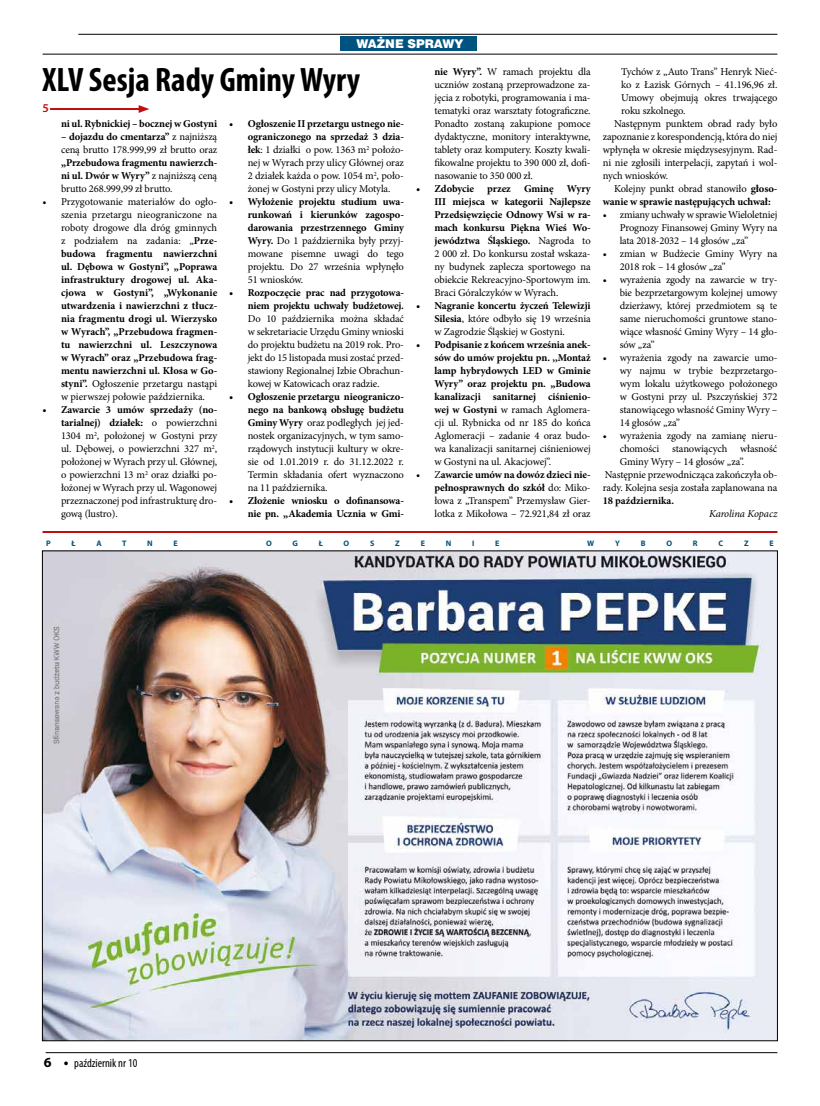
<style>
.page{position:relative;width:820px;height:1106px;background:#fff}
.page>*{position:absolute;margin:0;border:0;box-sizing:border-box;transform-origin:0 0}
.t1{font:700 condensed 34px "Myriad Pro";color:#000}
.t2{font:condensed 12px "Myriad Pro";color:#000}
.t3{font:12px "Switzer EFN Black";color:#fff}
.t4{font:600 12px "Myriad Pro";color:#c00d0e}
.t5{font:10.5px/13px "Minion Pro";letter-spacing:-.01em;color:#000;text-align:justify}
.t6{font:700 10.5px/13px "Minion Pro";letter-spacing:-.01em;color:#000;text-align:justify}
.t7{font:italic 10.5px "Minion Pro";letter-spacing:-.01em;color:#000}
.t8{font:700 8px "Myriad Pro";color:#00537e}
.s1{font-weight:700}
.s2{font-weight:400}
.s3{font-weight:700;font-stretch:normal;font-size:14px}
</style>
<div class="page">
<hr style="left:46px;top:1052px;width:731px;height:1px;background:#000">
<div style="left:340px;top:36px;width:136px;height:15px;background:#00537e"></div>
<hr style="left:78px;top:34px;width:699px;height:1px;background:#000">
<hr style="left:43px;top:54px;width:734px;height:1px;background:#000">
<img style="left:44px;top:552px;width:731px;height:487px">
<hr style="left:50px;top:108px;width:92px;height:2px;background:#c00d0e">
<svg style="left:139px;top:105px;width:10px;height:8px"></svg>
<hr style="left:43px;top:531px;width:734px;height:2px;background:#c00d0e">
<p class="t3" style="left:356px;top:37px;width:108px">WAŻNE SPRAWY</p>
<h1 class="t1" style="left:43px;top:58px;width:319px">XLV Sesja Rady Gminy Wyry</h1>
<p class="t6" style="left:61px;top:117px;width:158px">ni ul. Rybnickiej – bocznej w Gostyni</p>
<p class="t5" style="left:61px;top:130px;width:158px"><span class="s1">– dojazdu do cmentarza”</span> z najniższą ceną brutto 178.999,99 zł brutto oraz</p>
<p class="t6" style="left:61px;top:156px;width:158px">„Przebudowa fragmentu nawierzch&shy;ni ul. Dwór w Wyry” <span class="s2">z najniższą ceną brutto 268.999,99 zł brutto.</span></p>
<p class="t6" style="left:61px;top:195px;width:158px;text-indent:-18px"><span class="s2">• Przygotowanie materiałów do ogło&shy;szenia przetargu nieograniczone na roboty drogowe dla dróg gminnych z podziałem na zadania: „</span>Prze&shy;budowa fragmentu nawierzchni ul. Dębowa w Gostyni”, „Poprawa infrastruktury drogowej ul. Aka&shy;cjowa w Gostyni”, „Wykonanie utwardzenia i nawierzchni z tłucz&shy;nia fragmentu drogi ul. Wierzysko w Wyrach”, „Przebudowa fragmen&shy;tu nawierzchni ul. Leszczynowa w Wyrach” oraz „Przebudowa frag&shy;mentu nawierzchni ul. Kłosa w Go&shy;styni”. <span class="s2">Ogłoszenie przetargu nastąpi w pierwszej połowie października.</span></p>
<p class="t5" style="left:61px;top:403px;width:158px;text-indent:-18px"><span class="s1">• Zawarcie 3 umów sprzedaży (no&shy;tarialnej) działek:</span> o powierzchni 1304 m<sup>2</sup>, położonej w Gostyni przy ul. Dębowej, o powierzchni 327 m<sup>2</sup>, położonej w Wyrach przy ul. Głównej, o powierzchni 13 m<sup>2</sup> oraz działki po&shy;łożonej w Wyrach przy ul. Wagonowej przeznaczonej pod infrastrukturę dro&shy;gową (lustro).</p>
<p class="t5" style="left:434px;top:65px;width:158px"><span class="s1">nie Wyry”.</span> W ramach projektu dla uczniów zostaną przeprowadzone za&shy;jęcia z robotyki, programowania i ma&shy;tematyki oraz warsztaty fotograficzne.<br>Ponadto zostaną zakupione pomoce dydaktyczne, monitory interaktywne, tablety oraz komputery. Koszty kwali&shy;fikowalne projektu to 390 000 zł, dofi&shy;nasowanie to 350 000 zł.</p>
<p class="t6" style="left:434px;top:182px;width:158px;text-indent:-18px">• Zdobycie przez Gminę Wyry III miejsca w kategorii Najlepsze Przedsięwzięcie Odnowy Wsi w ra&shy;mach konkursu Piękna Wieś Wo&shy;jewództwa Śląskiego. <span class="s2">Nagroda to 2 000 zł. Do konkursu został wskaza&shy;ny budynek zaplecza sportowego na obiekcie Rekreacyjno-Sportowym im.<br>Braci Góralczyków w Wyrach.</span></p>
<p class="t5" style="left:434px;top:299px;width:158px;text-indent:-18px"><span class="s1">• Nagranie koncertu życzeń Telewizji Silesia</span>, które odbyło się 19 września w Zagrodzie Śląskiej w Gostyni.</p>
<p class="t6" style="left:434px;top:338px;width:158px;text-indent:-18px">• Podpisanie z końcem września anek&shy;sów do umów projektu pn. ,,Montaż lamp hybrydowych LED w Gminie Wyry” oraz projektu pn. „Budowa kanalizacji sanitarnej ciśnienio&shy;wej w Gostyni <span class="s2">w ramach Aglomera&shy;cji ul. Rybnicka od nr 185 do końca Aglomeracji – zadanie 4 oraz budo&shy;wa kanalizacji sanitarnej ciśnieniowej w Gostyni na ul. Akacjowej”.</span></p>
<p class="t5" style="left:434px;top:468px;width:158px;text-indent:-18px">• Z<span class="s1">awarcie umów na dowóz dzieci nie&shy;pełnosprawnych do szkół</span> do: Miko&shy;łowa z „Transpem” Przemysław Gier&shy;lotka z Mikołowa – 72.921,84 zł oraz</p>
<p class="t4" style="left:43px;top:100px;width:8px">5</p>
<p class="t5" style="left:247px;top:117px;width:158px;text-indent:-18px"><span class="s1">• Ogłoszenie II przetargu ustnego nie&shy;ograniczonego na sprzedaż 3 dzia&shy;łek</span>: 1 działki o pow. 1363 m<sup>2</sup> położo&shy;nej w Wyrach przy ulicy Głównej oraz 2 działek każda o pow. 1054 m<sup>2</sup>, poło&shy;żonej w Gostyni przy ulicy Motyla.</p>
<p class="t5" style="left:247px;top:195px;width:158px;text-indent:-18px"><span class="s1">• Wyłożenie projektu studium uwa&shy;runkowań i kierunków zagospo&shy;darowania przestrzennego Gminy Wyry.</span> Do 1 października były przyj&shy;mowane pisemne uwagi do tego projektu. Do 27 września wpłynęło 51 wniosków.</p>
<p class="t6" style="left:229px;top:286px;width:176px;text-align:right">• Rozpoczęcie prac nad przygotowa&shy;niem projektu uchwały budżetowej.</p>
<p class="t5" style="left:247px;top:312px;width:158px">Do 10 października można składać w sekretariacie Urzędu Gminy wnioski do projektu budżetu na 2019 rok. Pro&shy;jekt do 15 listopada musi zostać przed&shy;stawiony Regionalnej Izbie Obrachun&shy;kowej w Katowicach oraz radzie.</p>
<p class="t5" style="left:247px;top:390px;width:158px;text-indent:-18px"><span class="s1">• Ogłoszenie przetargu nieograniczo&shy;nego na bankową obsługę budżetu Gminy Wyry</span> oraz podległych jej jed&shy;nostek organizacyjnych, w tym samo&shy;rządowych instytucji kultury w okre&shy;sie od 1.01.2019 r. do 31.12.2022 r.<br>Termin składania ofert wyznaczono na 11 października.</p>
<p class="t6" style="left:229px;top:494px;width:176px;text-align:right">• Złożenie wniosku o dofinansowa&shy;nie pn. „Akademia Ucznia w Gmi-</p>
<p class="t5" style="left:621px;top:65px;width:158px">Tychów z „Auto Trans” Henryk Nieć-</p>
<p class="t5" style="left:621px;top:78px;width:158px">ko z Łazisk Górnych – 41.196,96 zł.</p>
<p class="t5" style="left:621px;top:91px;width:158px">Umowy obejmują okres trwającego</p>
<p class="t5" style="left:621px;top:104px;width:66px">roku szkolnego.</p>
<p class="t5" style="left:613px;top:117px;width:165px">Następnym punktem obrad rady było</p>
<p class="t5" style="left:602px;top:130px;width:176px">zapoznanie z korespondencją, która do niej</p>
<p class="t5" style="left:602px;top:143px;width:176px">wpłynęła w okresie międzysesyjnym. Rad-</p>
<p class="t5" style="left:602px;top:156px;width:176px">ni nie zgłosili interpelacji, zapytań i wol-</p>
<p class="t5" style="left:602px;top:169px;width:67px">nych wniosków.</p>
<p class="t5" style="left:613px;top:182px;width:165px">Kolejny punkt obrad stanowiło <span class="s1">głoso-</span></p>
<p class="t6" style="left:602px;top:195px;width:169px">wanie w sprawie następujących uchwał:</p>
<p class="t5" style="left:619px;top:208px;width:159px;text-indent:-17px">• zmiany uchwały w sprawie Wieloletniej Prognozy Finansowej Gminy Wyry na lata 2018-2032 – 14 głosów „za”</p>
<p class="t5" style="left:619px;top:247px;width:159px;text-indent:-17px">• zmian w Budżecie Gminy Wyry na<br>2018 rok – 14 głosów „za”</p>
<p class="t5" style="left:619px;top:273px;width:159px;text-indent:-17px">• wyrażenia zgody na zawarcie w try&shy;bie bezprzetargowym kolejnej umowy dzierżawy, której przedmiotem są te same nieruchomości gruntowe stano&shy;wiące własność Gminy Wyry – 14 gło&shy;sów „za”</p>
<p class="t5" style="left:619px;top:351px;width:159px;text-indent:-17px">• wyrażenia zgody na zawarcie umo&shy;wy najmu w trybie bezprzetargo&shy;wym lokalu użytkowego położonego w Gostyni przy ul. Pszczyńskiej 372 stanowiącego własność Gminy Wyry – 14 głosów „za”</p>
<p class="t5" style="left:602px;top:429px;width:176px">• wyrażenia zgody na zamianę nieru-</p>
<p class="t5" style="left:619px;top:442px;width:159px">chomości stanowiących własność</p>
<p class="t5" style="left:619px;top:455px;width:126px">Gminy Wyry – 14 głosów „za”.</p>
<p class="t5" style="left:604px;top:468px;width:174px">Następnie przewodnicząca zakończyła ob-</p>
<p class="t5" style="left:602px;top:481px;width:176px">rady. Kolejna sesja została zaplanowana na</p>
<p class="t6" style="left:602px;top:494px;width:73px">18 października.</p>
<p class="t7" style="left:708px;top:506px;width:70px">Karolina Kopacz</p>
<p class="t8" style="left:46px;top:537px;width:6px">P</p>
<p class="t8" style="left:72px;top:537px;width:6px">Ł</p>
<p class="t8" style="left:97px;top:537px;width:7px">A</p>
<p class="t8" style="left:122px;top:537px;width:6px">T</p>
<p class="t8" style="left:147px;top:537px;width:7px">N</p>
<p class="t8" style="left:173px;top:537px;width:6px">E</p>
<p class="t8" style="left:266px;top:537px;width:7px">O</p>
<p class="t8" style="left:292px;top:537px;width:7px">G</p>
<p class="t8" style="left:319px;top:537px;width:6px">Ł</p>
<p class="t8" style="left:343px;top:537px;width:7px">O</p>
<p class="t8" style="left:370px;top:537px;width:6px">S</p>
<p class="t8" style="left:395px;top:537px;width:6px">Z</p>
<p class="t8" style="left:420px;top:537px;width:6px">E</p>
<p class="t8" style="left:445px;top:537px;width:7px">N</p>
<p class="t8" style="left:472px;top:537px;width:4px">I</p>
<p class="t8" style="left:495px;top:537px;width:6px">E</p>
<p class="t8" style="left:587px;top:537px;width:9px">W</p>
<p class="t8" style="left:615px;top:537px;width:6px">Y</p>
<p class="t8" style="left:640px;top:537px;width:6px">B</p>
<p class="t8" style="left:666px;top:537px;width:7px">O</p>
<p class="t8" style="left:692px;top:537px;width:6px">R</p>
<p class="t8" style="left:718px;top:537px;width:6px">C</p>
<p class="t8" style="left:743px;top:537px;width:6px">Z</p>
<p class="t8" style="left:769px;top:537px;width:6px">E</p>
<p class="t2" style="left:44px;top:1055px;width:95px"><span class="s3">6 •</span> październik nr 10</p>
</div>
